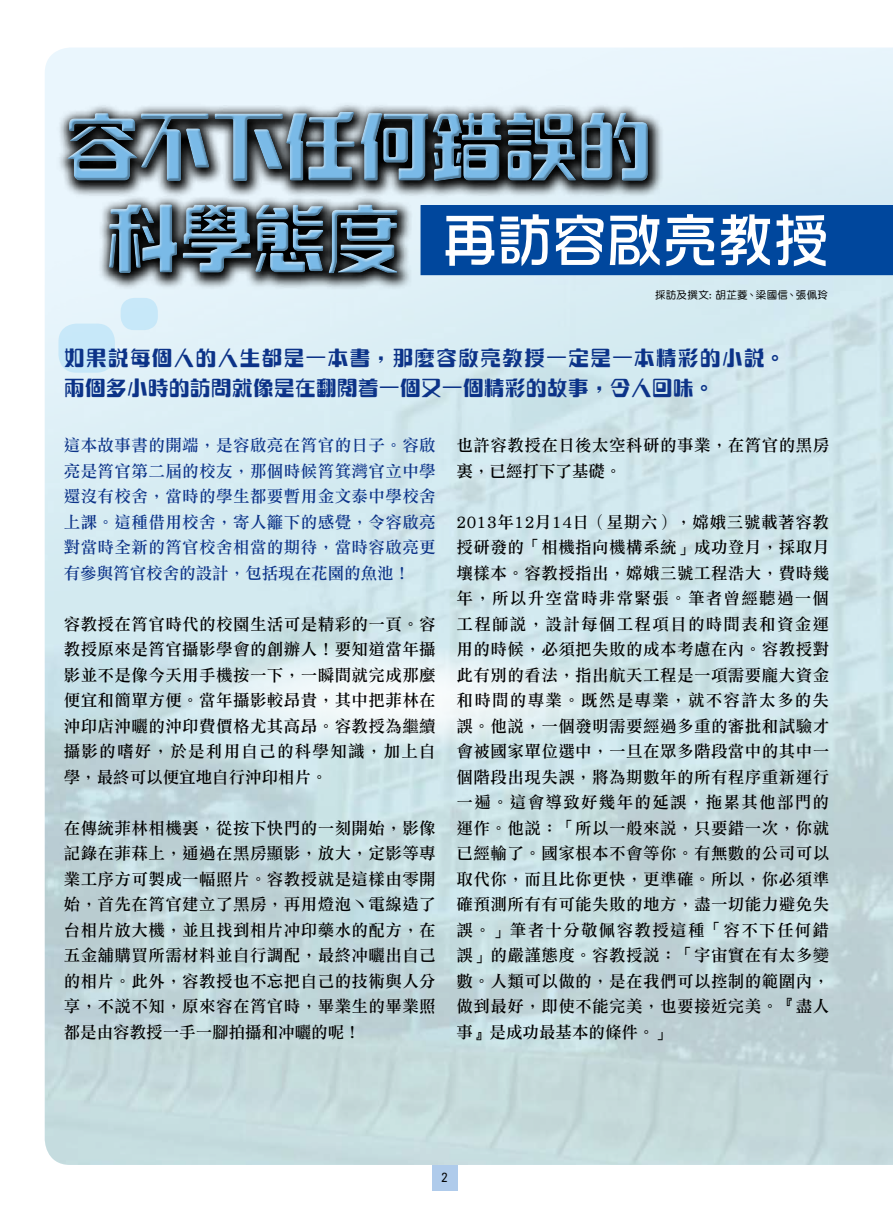
<style>
.page{position:relative;width:893px;height:1212px;background:#fff}
.page>*{position:absolute;margin:0;border:0;box-sizing:border-box;transform-origin:0 0}
.t1{font:700 76.5px "M Computer HK";letter-spacing:-.035em;color:#7abae7}
.t2{font:58.5px "DF Hua Zong W5 WINP BF";letter-spacing:-.055em;color:#fff}
.t3{font:700 21px/30px "M Computer HK";letter-spacing:.045em;color:#0c3388}
.t4{font:16.5px/25.5px "DF Li Song W5 WINP BF";letter-spacing:.025em;color:#000;text-align:justify}
.t5{font:16.5px/25.5px "DF Li Song W5 WINP BF";letter-spacing:.025em;color:#0c3388;text-align:justify}
.t6{font:12px "DF Li Hei Md WIN BF";color:#000}
.t7{font:10.5px "DF Yuan Md HKP BF";letter-spacing:.035em;color:#000}
.s1{font-family:"M Computer HK";font-weight:700;font-size:76.5px;color:#7abae7}
</style>
<div class="page">
<svg style="left:180px;top:646px;width:441px;height:104px"></svg>
<div style="left:58px;top:324px;width:57px;height:49px;background:#c7e8f9;border-radius:18px"></div>
<div style="left:121px;top:298px;width:37px;height:32px;background:#c7e8f9;border-radius:14px"></div>
<svg style="left:57px;top:102px;width:607px;height:188px"></svg>
<div style="left:65px;top:111px;width:587px;height:166px;background:#000;opacity:.32"></div>
<div style="left:421px;top:205px;width:472px;height:70px;background:#00479d"></div>
<div style="left:432px;top:1165px;width:25px;height:26px;background:#afcbeb"></div>
<h1 class="t1" style="left:64px;top:92px;width:590px">容不下任何錯誤的</h1>
<h2 class="t2" style="left:104px;top:211px;width:727px"><span class="s1">科學態度</span> 再訪容啟亮教授</h2>
<p class="t7" style="left:655px;top:290px;width:175px">採訪及撰文: 胡芷菱、梁國信、張佩玲</p>
<p class="t3" style="left:64px;top:341px;width:723px">如果說每個人的人生都是一本書，那麼容啟亮教授一定是一本精彩的小說。兩個多小時的訪問就像是在翻閱着一個又一個精彩的故事，令人回味。</p>
<p class="t5" style="left:64px;top:433px;width:374px">這本故事書的開端，是容啟亮在筲官的日子。容啟亮是筲官第二屆的校友，那個時候筲箕灣官立中學還沒有校舍，當時的學生都要暫用金文泰中學校舍上課。這種借用校舍，寄人籬下的感覺，令容啟亮對當時全新的筲官校舍相當的期待，當時容啟亮更有參與筲官校舍的設計，包括現在花園的魚池！</p>
<p class="t4" style="left:64px;top:611px;width:374px">容教授在筲官時代的校園生活可是精彩的一頁。容教授原來是筲官攝影學會的創辦人！要知道當年攝影並不是像今天用手機按一下，一瞬間就完成那麼便宜和簡單方便。當年攝影較昂貴，其中把菲林在沖印店沖曬的沖印費價格尤其高昂。容教授為繼續攝影的嗜好，於是利用自己的科學知識，加上自學，最終可以便宜地自行沖印相片。</p>
<p class="t4" style="left:64px;top:815px;width:374px">在傳統菲林相機裏，從按下快門的一刻開始，影像記錄在菲菻上，通過在黑房顯影，放大，定影等專業工序方可製成一幅照片。容教授就是這樣由零開始，首先在筲官建立了黑房，再用燈泡丶電線造了台相片放大機，並且找到相片冲印藥水的配方，在五金舖購買所需材料並自行調配，最終冲曬出自己的相片。此外，容教授也不忘把自己的技術與人分享，不說不知，原來容在筲官時，畢業生的畢業照都是由容教授一手一腳拍攝和冲曬的呢！</p>
<p class="t4" style="left:457px;top:433px;width:374px">也許容教授在日後太空科研的事業，在筲官的黑房裏，已經打下了基礎。</p>
<p class="t4" style="left:457px;top:509px;width:374px">2013年12月14日（星期六），嫦娥三號載著容教授研發的「相機指向機構系統」成功登月，採取月壤樣本。容教授指出，嫦娥三號工程浩大，費時幾年，所以升空當時非常緊張。筆者曾經聽過一個工程師說，設計每個工程項目的時間表和資金運用的時候，必須把失敗的成本考慮在內。容教授對此有別的看法，指出航天工程是一項需要龐大資金和時間的專業。既然是專業，就不容許太多的失誤。他說，一個發明需要經過多重的審批和試驗才會被國家單位選中，一旦在眾多階段當中的其中一個階段出現失誤，將為期數年的所有程序重新運行一遍。這會導致好幾年的延誤，拖累其他部門的運作。他說：「所以一般來說，只要錯一次，你就已經輸了。國家根本不會等你。有無數的公司可以取代你，而且比你更快，更準確。所以，你必須準確預測所有有可能失敗的地方，盡一切能力避免失誤。」筆者十分敬佩容教授這種「容不下任何錯誤」的嚴謹態度。容教授說：「宇宙實在有太多變數。人類可以做的，是在我們可以控制的範圍內，做到最好，即使不能完美，也要接近完美。『盡人事』是成功最基本的條件。」</p>
<p class="t6" style="left:441px;top:1171px;width:7px">2</p>
</div>
